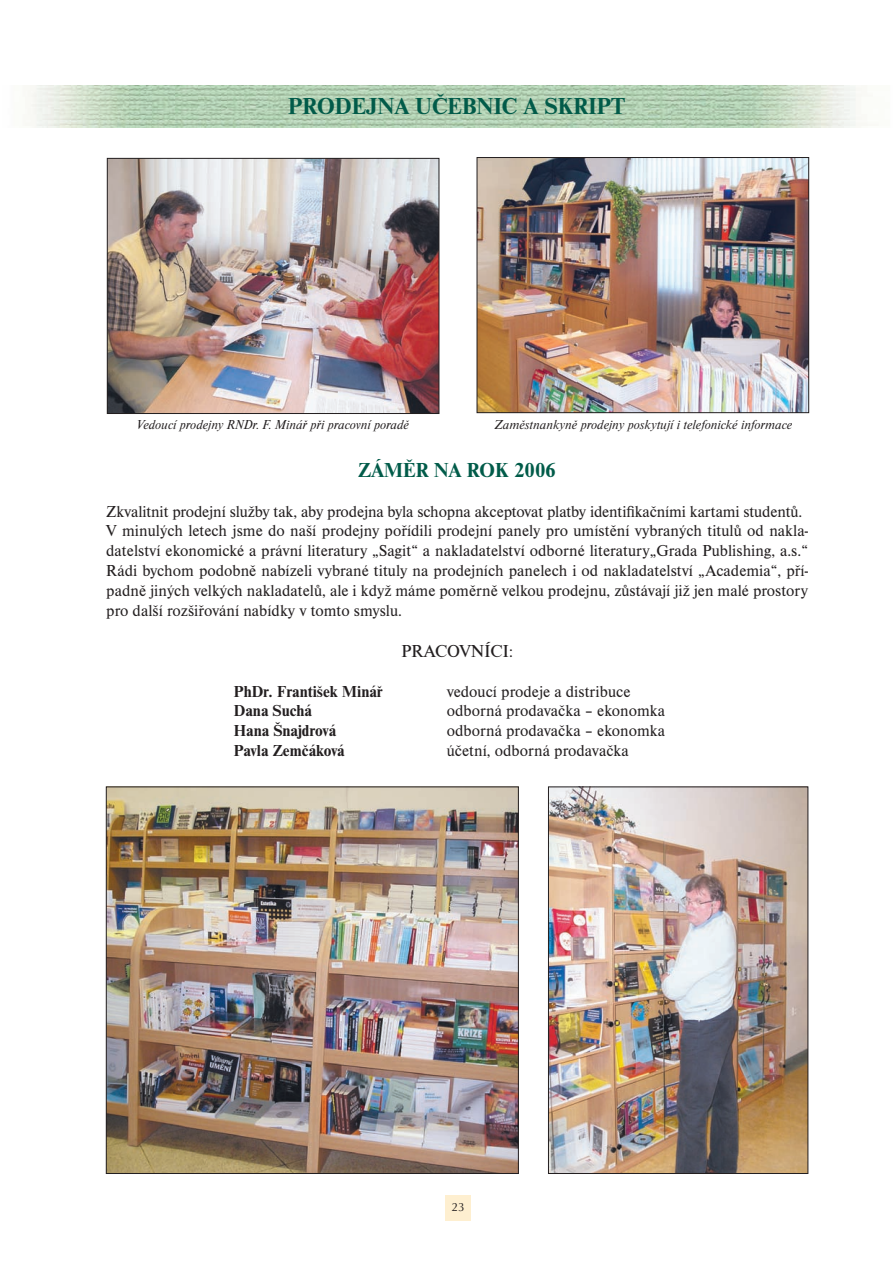
<style>
.page{position:relative;width:893px;height:1263px;background:#fff}
.page>*{position:absolute;margin:0;border:0;box-sizing:border-box;transform-origin:0 0}
.t1{font:700 24px "Nimbus Roman DOT";color:#015b49}
.t2{font:700 21px "Nimbus Roman DOT";color:#015b49}
.t3{font:18px "Nimbus Roman DOT";color:#231f20}
.t4{font:16.5px/19.8px "Nimbus Roman DOT";color:#231f20}
.t5{font:700 16.5px "Nimbus Roman DOT";color:#231f20}
.t6{font:italic 13.5px "Nimbus Roman DOT";color:#231f20}
.t7{font:12px "Zapf Humanist 601 BTCE";color:#231f20}
.s1{font-size:16.5px}
</style>
<div class="page">
<div style="left:445px;top:1195px;width:26px;height:26px;background:#feefd0"></div>
<img style="left:25px;top:85px;width:843px;height:42px">
<img style="left:109px;top:160px;width:328px;height:252px">
<div style="left:107px;top:158px;width:332px;height:256px;border:1px solid #231f20"></div>
<img style="left:479px;top:159px;width:328px;height:252px">
<div style="left:477px;top:157px;width:332px;height:256px;border:1px solid #231f20"></div>
<img style="left:108px;top:789px;width:409px;height:383px">
<img style="left:550px;top:789px;width:256px;height:383px">
<div style="left:548px;top:787px;width:260px;height:387px;border:1px solid #231f20"></div>
<h1 class="t1" style="left:288px;top:97px;width:338px">PRODEJNA UČEBNIC A SKRIPT</h1>
<p class="t6" style="left:137px;top:420px;width:274px">Vedoucí prodejny RNDr. F. Minář při pracovní poradě</p>
<p class="t6" style="left:495px;top:420px;width:299px">Zaměstnankyně prodejny poskytují i telefonické informace</p>
<p class="t2" style="left:358px;top:462px;width:200px">ZÁMĚR NA ROK 2006</p>
<p class="t4" style="left:106px;top:502px;width:703px">Zkvalitnit prodejní služby tak, aby prodejna byla schopna akceptovat platby identifikačními kartami studentů.<br>V minulých letech jsme do naší prodejny pořídili prodejní panely pro umístění vybraných titulů od nakla&shy;datelství ekonomické a právní literatury „Sagit“ a nakladatelství odborné literatury„Grada Publishing, a.s.“ Rádi bychom podobně nabízeli vybrané tituly na prodejních panelech i od nakladatelství „Academia“, pří&shy;padně jiných velkých nakladatelů, ale i když máme poměrně velkou prodejnu, zůstávají již jen malé prostory pro další rozšiřování nabídky v tomto smyslu.</p>
<p class="t3" style="left:401px;top:644px;width:113px">PRACOVNÍCI<span class="s1">:</span></p>
<p class="t5" style="left:234px;top:685px;width:150px">PhDr. František Minář</p>
<p class="t4" style="left:447px;top:682px;width:185px">vedoucí prodeje a distribuce</p>
<p class="t5" style="left:234px;top:705px;width:80px">Dana Suchá</p>
<p class="t4" style="left:447px;top:702px;width:220px">odborná prodavačka – ekonomka</p>
<p class="t5" style="left:234px;top:725px;width:104px">Hana Šnajdrová</p>
<p class="t4" style="left:447px;top:722px;width:220px">odborná prodavačka – ekonomka</p>
<p class="t5" style="left:234px;top:744px;width:112px">Pavla Zemčáková</p>
<p class="t4" style="left:447px;top:741px;width:184px">účetní, odborná prodavačka</p>
<p class="t7" style="left:452px;top:1202px;width:15px">23</p>
</div>
